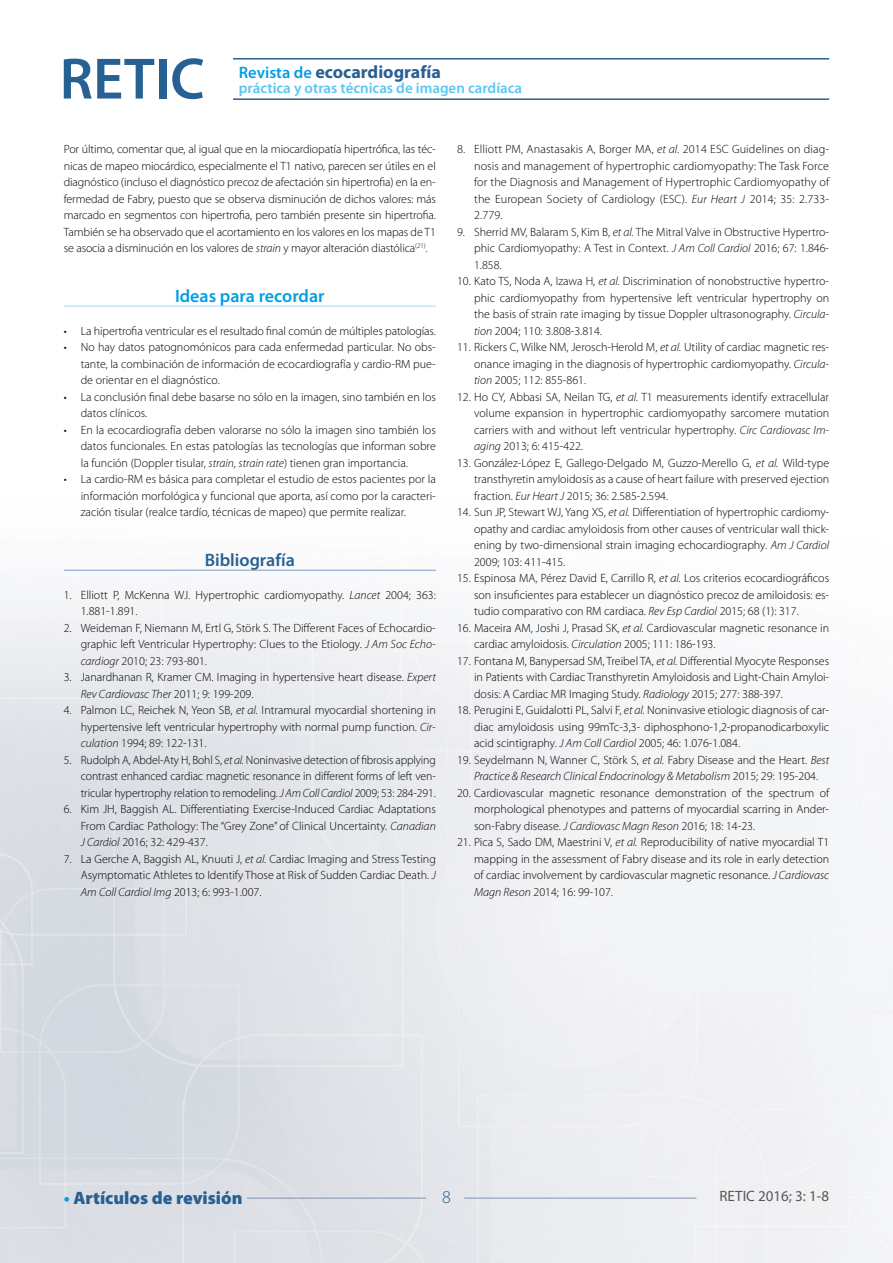
<style>
.page{position:relative;width:893px;height:1263px;background:#fff}
.page>*{position:absolute;margin:0;border:0;box-sizing:border-box;transform-origin:0 0}
.t1{font:700 18px "Myriad Pro";color:#276092}
.t2{font:900 18px "Myriad Pro";color:#276092}
.t3{font:600 18px "Myriad Pro";color:#009fe3}
.t4{font:600 18px "Myriad Pro";color:#276092}
.t5{font:300 18px "Myriad Pro";color:#276092}
.t6{font:600 15px "Myriad Pro";color:#5bc5f2}
.t7{font:15px "Myriad Pro";color:#575756}
.t8{font:300 12px/16.5px "Myriad Pro";color:#000;text-align:justify}
.s1{font-weight:600;font-size:16.5px;color:#009fe3}
.s2{font-style:italic}
.s3{font-weight:700;color:#009fe3}
</style>
<div class="page">
<img style="left:0;top:58px;width:893px;height:1205px">
<hr style="left:247px;top:1198px;width:179px;height:1px;background:#8194b0">
<hr style="left:464px;top:1198px;width:232px;height:1px;background:#8194b0">
<hr style="left:233px;top:58px;width:596px;height:2px;background:#276092">
<hr style="left:233px;top:98px;width:596px;height:2px;background:#276092">
<svg style="left:64px;top:59px;width:90px;height:40px"></svg>
<div style="left:159px;top:59px;width:7px;height:40px;background:#276092"></div>
<svg style="left:172px;top:58px;width:31px;height:41px"></svg>
<hr style="left:64px;top:306px;width:372px;height:1px;background:#a1daf8">
<hr style="left:64px;top:570px;width:372px;height:1px;background:#7ea0c4">
<h1 class="t1" style="left:239px;top:60px;width:204px"><span class="s1">Revista de</span> ecocardiografía</h1>
<p class="t6" style="left:239px;top:78px;width:285px">práctica y otras técnicas de imagen cardíaca</p>
<p class="t8" style="left:64px;top:141px;width:374px">Por último, comentar que, al igual que en la miocardiopatía hipertrófica, las téc&shy;nicas de mapeo miocárdico, especialmente el T1 nativo, parecen ser útiles en el diagnóstico (incluso el diagnóstico precoz de afectación sin hipertrofia) en la en&shy;fermedad de Fabry, puesto que se observa disminución de dichos valores: más marcado en segmentos con hipertrofia, pero también presente sin hipertrofia.<br>También se ha observado que el acortamiento en los valores en los mapas de T1 se asocia a disminución en los valores de <span class="s2">strain</span> y mayor alteración diastólica<sup>(21)</sup>.</p>
<h1 class="t3" style="left:175px;top:284px;width:151px">Ideas para recordar</h1>
<p class="t8" style="left:64px;top:322px;width:374px">• La hipertrofia ventricular es el resultado final común de múltiples patologías.</p>
<p class="t8" style="left:81px;top:339px;width:357px;text-indent:-17px">• No hay datos patognomónicos para cada enfermedad particular. No obs&shy;tante, la combinación de información de ecocardiografía y cardio-RM pue&shy;de orientar en el diagnóstico.</p>
<p class="t8" style="left:81px;top:388px;width:357px;text-indent:-17px">• La conclusión final debe basarse no sólo en la imagen, sino también en los datos clínicos.</p>
<p class="t8" style="left:81px;top:421px;width:357px;text-indent:-17px">• En la ecocardiografía deben valorarse no sólo la imagen sino también los datos funcionales. En estas patologías las tecnologías que informan sobre la función (Doppler tisular, <span class="s2">strain, strain rate</span>) tienen gran importancia.</p>
<p class="t8" style="left:81px;top:471px;width:356px;text-indent:-17px">• La cardio-RM es básica para completar el estudio de estos pacientes por la información morfológica y funcional que aporta, así como por la caracteri&shy;zación tisular (realce tardío, técnicas de mapeo) que permite realizar.</p>
<h1 class="t4" style="left:205px;top:548px;width:92px">Bibliografía</h1>
<p class="t8" style="left:81px;top:586px;width:357px;text-indent:-17px">1. Elliott P, McKenna WJ. Hypertrophic cardiomyopathy. <span class="s2">Lancet</span> 2004; 363:<br>1.881-1.891.</p>
<p class="t8" style="left:81px;top:619px;width:357px;text-indent:-17px">2. Weideman F, Niemann M, Ertl G, Störk S. The Different Faces of Echocardio&shy;graphic left Ventricular Hypertrophy: Clues to the Etiology. <span class="s2">J Am Soc Echo&shy;cardiogr</span> 2010; 23: 793-801.</p>
<p class="t8" style="left:81px;top:669px;width:357px;text-indent:-17px">3. Janardhanan R, Kramer CM. Imaging in hypertensive heart disease. <span class="s2">Expert<br>Rev Cardiovasc Ther</span> 2011; 9: 199-209.</p>
<p class="t8" style="left:81px;top:702px;width:357px;text-indent:-17px">4. Palmon LC, Reichek N, Yeon SB, <span class="s2">et al.</span> Intramural myocardial shortening in hypertensive left ventricular hypertrophy with normal pump function. <span class="s2">Cir&shy;culation</span> 1994; 89: 122-131.</p>
<p class="t8" style="left:81px;top:751px;width:357px;text-indent:-17px">5. Rudolph A, Abdel-Aty H, Bohl S, <span class="s2">et al.</span> Noninvasive detection of fibrosis applying contrast enhanced cardiac magnetic resonance in different forms of left ven&shy;tricular hypertrophy relation to remodeling. <span class="s2">J Am Coll Cardiol</span> 2009; 53: 284-291.</p>
<p class="t8" style="left:81px;top:801px;width:357px;text-indent:-17px">6. Kim JH, Baggish AL. Differentiating Exercise-Induced Cardiac Adaptations From Cardiac Pathology: The “Grey Zone” of Clinical Uncertainty. <span class="s2">Canadian J Cardiol</span> 2016; 32: 429-437.</p>
<p class="t8" style="left:81px;top:850px;width:357px;text-indent:-17px">7. La Gerche A, Baggish AL, Knuuti J, <span class="s2">et al.</span> Cardiac Imaging and Stress Testing Asymptomatic Athletes to Identify Those at Risk of Sudden Cardiac Death. <span class="s2">J Am Coll Cardiol Img</span> 2013; 6: 993-1.007.</p>
<p class="t8" style="left:474px;top:141px;width:357px;text-indent:-17px">8. Elliott PM, Anastasakis A, Borger MA, <span class="s2">et al.</span> 2014 ESC Guidelines on diag&shy;nosis and management of hypertrophic cardiomyopathy: The Task Force for the Diagnosis and Management of Hypertrophic Cardiomyopathy of the European Society of Cardiology (ESC). <span class="s2">Eur Heart J</span> 2014; 35: 2.733- 2.779.</p>
<p class="t8" style="left:474px;top:223px;width:357px;text-indent:-17px">9. Sherrid MV, Balaram S, Kim B, <span class="s2">et al.</span> The Mitral Valve in Obstructive Hypertro&shy;phic Cardiomyopathy: A Test in Context. <span class="s2">J Am Coll Cardiol</span> 2016; 67: 1.846- 1.858.</p>
<p class="t8" style="left:474px;top:273px;width:357px;text-indent:-17px">10. Kato TS, Noda A, Izawa H, <span class="s2">et al.</span> Discrimination of nonobstructive hypertro&shy;phic cardiomyopathy from hypertensive left ventricular hypertrophy on the basis of strain rate imaging by tissue Doppler ultrasonography. <span class="s2">Circula&shy;tion</span> 2004; 110: 3.808-3.814.</p>
<p class="t8" style="left:474px;top:339px;width:357px;text-indent:-17px">11. Rickers C, Wilke NM, Jerosch-Herold M, <span class="s2">et al.</span> Utility of cardiac magnetic res&shy;onance imaging in the diagnosis of hypertrophic cardiomyopathy. <span class="s2">Circula&shy;tion</span> 2005; 112: 855-861.</p>
<p class="t8" style="left:474px;top:388px;width:357px;text-indent:-17px">12. Ho CY, Abbasi SA, Neilan TG, <span class="s2">et al.</span> T1 measurements identify extracellular volume expansion in hypertrophic cardiomyopathy sarcomere mutation carriers with and without left ventricular hypertrophy. <span class="s2">Circ Cardiovasc Im&shy;aging</span> 2013; 6: 415-422.</p>
<p class="t8" style="left:474px;top:454px;width:357px;text-indent:-17px">13. González-López E, Gallego-Delgado M, Guzzo-Merello G, <span class="s2">et al.</span> Wild-type transthyretin amyloidosis as a cause of heart failure with preserved ejection fraction. <span class="s2">Eur Heart J</span> 2015; 36: 2.585-2.594.</p>
<p class="t8" style="left:474px;top:504px;width:357px;text-indent:-17px">14. Sun JP, Stewart WJ, Yang XS, <span class="s2">et al.</span> Differentiation of hypertrophic cardiomy&shy;opathy and cardiac amyloidosis from other causes of ventricular wall thick&shy;ening by two-dimensional strain imaging echocardiography. <span class="s2">Am J Cardiol </span>2009; 103: 411-415.</p>
<p class="t8" style="left:474px;top:570px;width:357px;text-indent:-17px">15. Espinosa MA, Pérez David E, Carrillo R, <span class="s2">et al.</span> Los criterios ecocardiográficos son insuficientes para establecer un diagnóstico precoz de amiloidosis: es&shy;tudio comparativo con RM cardiaca. <span class="s2">Rev Esp Cardiol</span> 2015; 68 (1): 317.</p>
<p class="t8" style="left:474px;top:619px;width:357px;text-indent:-17px">16. Maceira AM, Joshi J, Prasad SK, <span class="s2">et al.</span> Cardiovascular magnetic resonance in cardiac amyloidosis. <span class="s2">Circulation</span> 2005; 111: 186-193.</p>
<p class="t8" style="left:474px;top:652px;width:357px;text-indent:-17px">17. Fontana M, Banypersad SM, Treibel TA, <span class="s2">et al.</span> Differential Myocyte Responses in Patients with Cardiac Transthyretin Amyloidosis and Light-Chain Amyloi&shy;dosis: A Cardiac MR Imaging Study. <span class="s2">Radiology</span> 2015; 277: 388-397.</p>
<p class="t8" style="left:474px;top:702px;width:357px;text-indent:-17px">18. Perugini E, Guidalotti PL, Salvi F, <span class="s2">et al.</span> Noninvasive etiologic diagnosis of car&shy;diac amyloidosis using 99mTc-3,3- diphosphono-1,2-propanodicarboxylic acid scintigraphy. <span class="s2">J Am Coll Cardiol</span> 2005; 46: 1.076-1.084.</p>
<p class="t8" style="left:457px;top:751px;width:374px;text-align:center">19. Seydelmann N, Wanner C, Störk S, <span class="s2">et al.</span> Fabry Disease and the Heart. <span class="s2">Best<br>Practice &amp; Research Clinical Endocrinology &amp; Metabolism</span> 2015; 29: 195-204.</p>
<p class="t8" style="left:474px;top:784px;width:357px;text-indent:-17px">20. Cardiovascular magnetic resonance demonstration of the spectrum of morphological phenotypes and patterns of myocardial scarring in Ander&shy;son-Fabry disease. <span class="s2">J Cardiovasc Magn Reson</span> 2016; 18: 14-23.</p>
<p class="t8" style="left:474px;top:834px;width:357px;text-indent:-17px">21. Pica S, Sado DM, Maestrini V, <span class="s2">et al.</span> Reproducibility of native myocardial T1 mapping in the assessment of Fabry disease and its role in early detection of cardiac involvement by cardiovascular magnetic resonance. <span class="s2">J Cardiovasc Magn Reson</span> 2014; 16: 99-107.</p>
<h1 class="t2" style="left:64px;top:1186px;width:180px"><span class="s3">•</span> Artículos de revisión</h1>
<h1 class="t5" style="left:442px;top:1187px;width:10px">8</h1>
<p class="t7" style="left:719px;top:1187px;width:111px">RETIC 2016; 3: 1-8</p>
</div>
